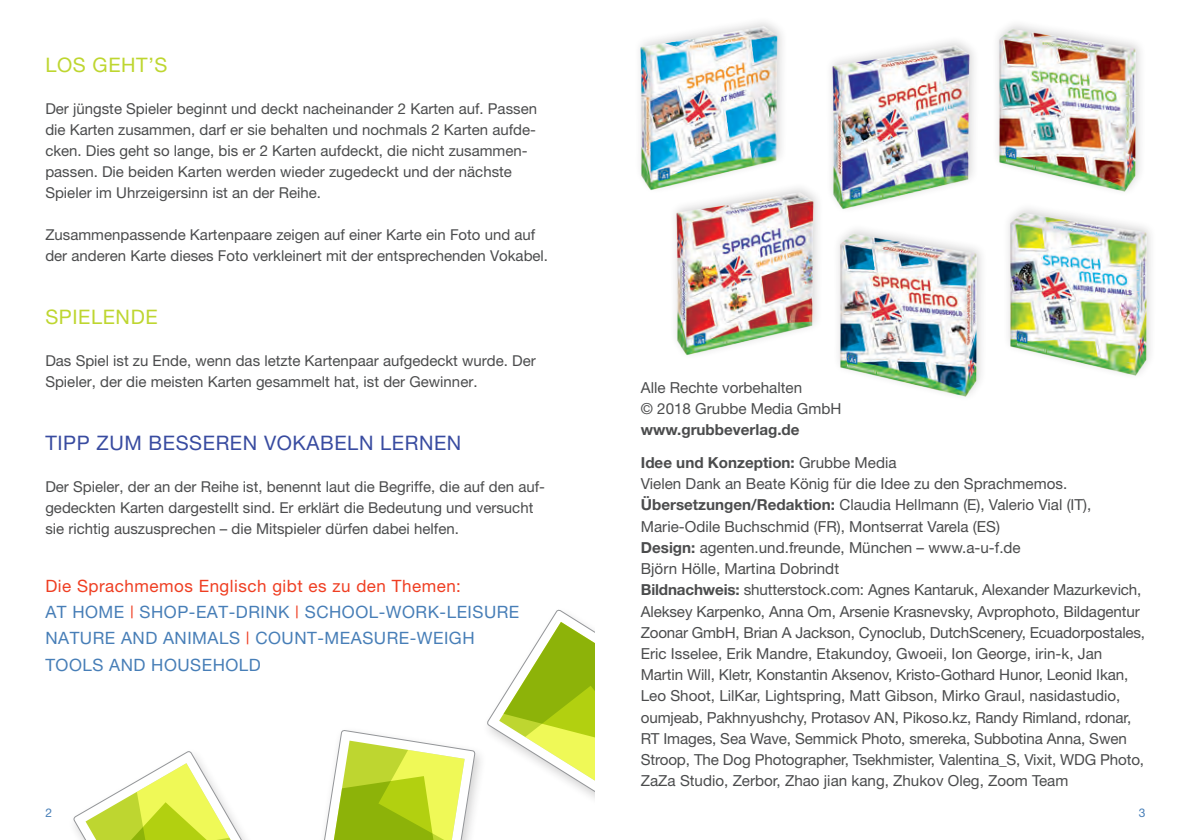
<style>
.page{position:relative;width:1191px;height:840px;background:#fff}
.page>*{position:absolute;margin:0;border:0;box-sizing:border-box;transform-origin:0 0}
.t1{font:20px "Helvetica Neue";letter-spacing:.03em;color:#384ba0}
.t2{font:20px "Helvetica Neue";letter-spacing:.03em;color:#bed630}
.t3{font:17px/26px "Helvetica Neue";letter-spacing:.03em;color:#477eb7}
.t4{font:15.2px/21.2px "Helvetica Neue";letter-spacing:-.01em;color:#4b4c4d}
.t5{font:700 15.2px/32.6px "Helvetica Neue";color:#4b4c4d}
.t6{font:15px/21px "Helvetica Neue";color:#4b4c4d}
.t7{font:12px "Helvetica Neue";color:#477eb7}
.s1{color:#ef3e22}
.s2{font-weight:400}
.s3{font-weight:700}
</style>
<div class="page">
<svg style="left:73px;top:751px;width:172px;height:88px"></svg>
<div style="left:315px;top:726px;width:172px;height:113px;background:#231f20;opacity:.2"></div>
<svg style="left:321px;top:729px;width:154px;height:110px"></svg>
<div style="left:481px;top:605px;width:202px;height:202px;background:#fff"></div>
<svg style="left:487px;top:609px;width:108px;height:185px"></svg>
<img style="left:640px;top:22px;width:142px;height:168px">
<img style="left:660px;top:181px;width:158px;height:175px">
<img style="left:838px;top:229px;width:144px;height:168px">
<img style="left:997px;top:24px;width:144px;height:168px">
<img style="left:1008px;top:208px;width:143px;height:168px">
<img style="left:816px;top:41px;width:158px;height:178px">
<h1 class="t2" style="left:45px;top:52px;width:124px">LOS GEHT’S</h1>
<p class="t6" style="left:45px;top:97px;width:493px">Der jüngste Spieler beginnt und deckt nacheinander 2 Karten auf. Passen die Karten zusammen, darf er sie behalten und nochmals 2 Karten aufde&shy;cken. Dies geht so lange, bis er 2 Karten aufdeckt, die nicht zusammen&shy;passen. Die beiden Karten werden wieder zugedeckt und der nächste Spieler im Uhrzeigersinn ist an der Reihe.</p>
<p class="t6" style="left:45px;top:223px;width:504px">Zusammenpassende Kartenpaare zeigen auf einer Karte ein Foto und auf der anderen Karte dieses Foto verkleinert mit der entsprechenden Vokabel.</p>
<h1 class="t2" style="left:45px;top:304px;width:114px">SPIELENDE</h1>
<p class="t6" style="left:45px;top:349px;width:492px">Das Spiel ist zu Ende, wenn das letzte Kartenpaar aufgedeckt wurde. Der<br>Spieler, der die meisten Karten gesammelt hat, ist der Gewinner.</p>
<h1 class="t1" style="left:45px;top:430px;width:417px">TIPP ZUM BESSEREN VOKABELN LERNEN</h1>
<p class="t6" style="left:45px;top:475px;width:501px">Der Spieler, der an der Reihe ist, benennt laut die Begriffe, die auf den auf&shy;gedeckten Karten dargestellt sind. Er erklärt die Bedeutung und versucht sie richtig auszusprechen – die Mitspieler dürfen dabei helfen.</p>
<p class="t3" style="left:45px;top:572px;width:475px"><span class="s1">Die Sprachmemos Englisch gibt es zu den Themen:<br></span>AT HOME <span class="s1">|</span> SHOP-EAT-DRINK <span class="s1">|</span> SCHOOL-WORK-LEISURE NATURE AND ANIMALS <span class="s1">|</span> COUNT-MEASURE-WEIGH TOOLS AND HOUSEHOLD</p>
<p class="t4" style="left:641px;top:376px;width:202px">Alle Rechte vorbehalten<br>© 2018 Grubbe Media GmbH</p>
<p class="t5" style="left:641px;top:413px;width:257px">www.grubbeverlag.de<br>Idee und Konzeption: <span class="s2">Grubbe Media</span></p>
<p class="t4" style="left:641px;top:472px;width:505px">Vielen Dank an Beate König für die Idee zu den Sprachmemos.<br><span class="s3">Übersetzungen/Redaktion:</span> Claudia Hellmann (E), Valerio Vial (IT), Marie-Odile Buchschmid (FR), Montserrat Varela (ES)<br><span class="s3">Design:</span> agenten.und.freunde, München – www.a-u-f.de<br>Björn Hölle, Martina Dobrindt<br><span class="s3">Bildnachweis:</span> shutterstock.com: Agnes Kantaruk, Alexander Mazurkevich, Aleksey Karpenko, Anna Om, Arsenie Krasnevsky, Avprophoto, Bildagentur Zoonar GmbH, Brian A Jackson, Cynoclub, DutchScenery, Ecuadorpostales, Eric Isselee, Erik Mandre, Etakundoy, Gwoeii, Ion George, irin-k, Jan Martin Will, Kletr, Konstantin Aksenov, Kristo-Gothard Hunor, Leonid Ikan, Leo Shoot, LilKar, Lightspring, Matt Gibson, Mirko Graul, nasidastudio, oumjeab, Pakhnyushchy, Protasov AN, Pikoso.kz, Randy Rimland, rdonar, RT Images, Sea Wave, Semmick Photo, smereka, Subbotina Anna, Swen Stroop, The Dog Photographer, Tsekhmister, Valentina_S, Vixit, WDG Photo, ZaZa Studio, Zerbor, Zhao jian kang, Zhukov Oleg, Zoom Team</p>
<p class="t7" style="left:45px;top:804px;width:8px">2</p>
<p class="t7" style="left:1139px;top:804px;width:8px">3</p>
</div>
